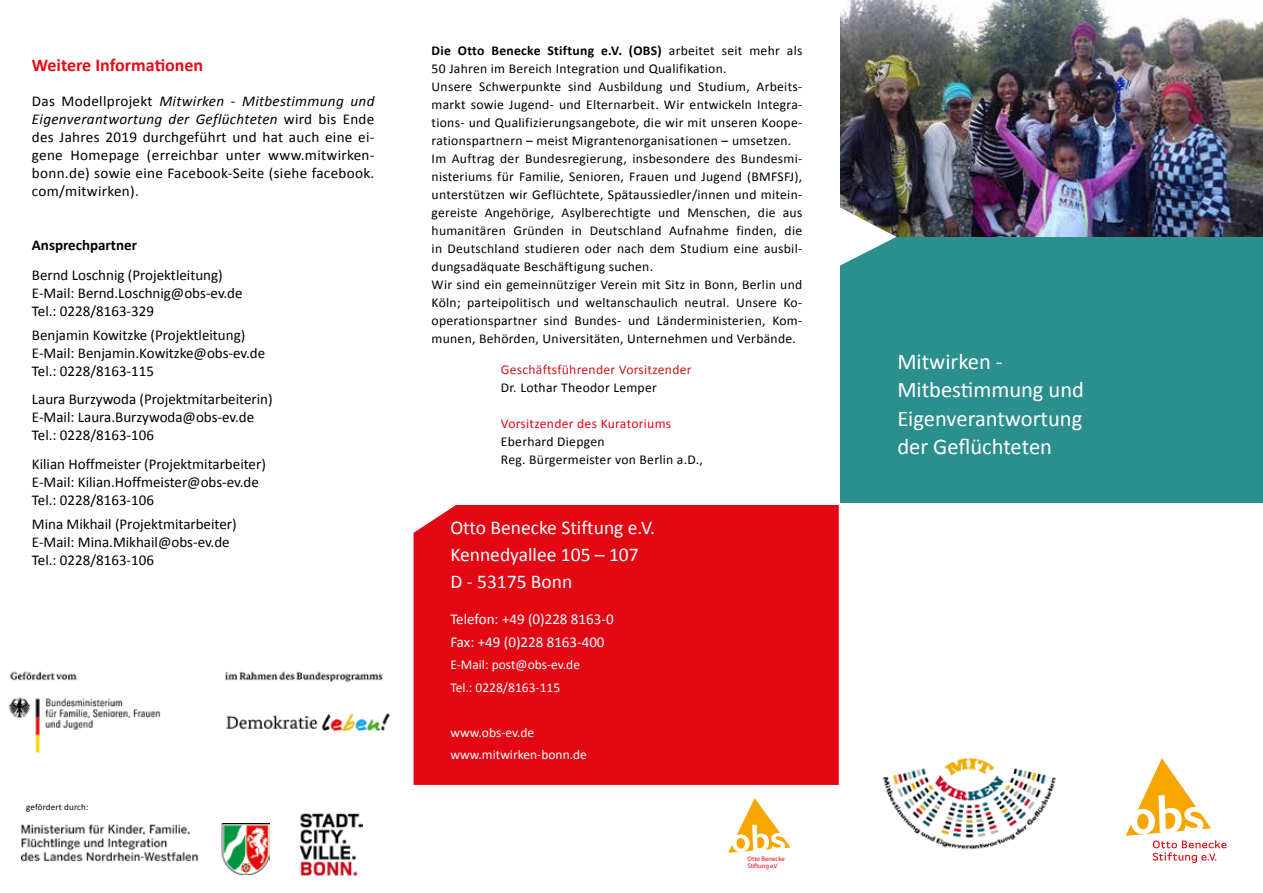
<style>
.page{position:relative;width:1263px;height:893px;background:#fff}
.page>*{position:absolute;margin:0;border:0;box-sizing:border-box;transform-origin:0 0}
.t1{font:22.5px/28.5px "Calibri";color:#fff}
.t2{font:19.5px/27px "Calibri";color:#fff}
.t3{font:700 18px "Calibri";color:#e30b17}
.t4{font:15px/18px "Calibri";color:#000}
.t5{font:15px/22.5px "Calibri";color:#fff}
.t6{font:700 15px "Calibri";color:#000}
.t7{font:13.5px/18px "Calibri";letter-spacing:.02em;color:#000}
.t8{font:13.5px/22.5px "Calibri";color:#fff}
.t9{font:13.5px "Calibri";letter-spacing:.02em;color:#cd171a}
.t10{font:13.5px "Calibri";letter-spacing:.02em;color:#e30613}
.t11{font:9px "Calibri";letter-spacing:.02em;color:#000}
.t12{font:6.6px/7.1px "Myriad Pro";letter-spacing:-.01em;color:#e30613}
.s1{font-style:italic}
.s2{font-weight:700}
.s3{font-size:5.4px}
.s4{font-size:6.15px}
</style>
<div class="page">
<svg style="left:1126px;top:758px;width:100px;height:105px"></svg>
<div style="left:840px;top:236px;width:423px;height:266px;background:#2a8f8d"></div>
<div style="left:414px;top:505px;width:425px;height:280px;background:#e30613"></div>
<svg style="left:728px;top:798px;width:63px;height:55px"></svg>
<img style="left:840px;top:0;width:423px;height:237px">
<svg style="left:840px;top:201px;width:56px;height:65px"></svg>
<img style="left:882px;top:757px;width:174px;height:93px">
<img style="left:21px;top:824px;width:249px;height:50px">
<img style="left:299px;top:813px;width:63px;height:63px">
<img style="left:8px;top:671px;width:382px;height:82px">
<h3 class="t3" style="left:32px;top:54px;width:173px">Weitere Informationen</h3>
<p class="t4" style="left:32px;top:92px;width:344px;text-align:justify">Das Modellprojekt <span class="s1">Mitwirken - Mitbestimmung und Eigenverantwortung der Geflüchteten</span> wird bis Ende des Jahres 2019 durchgeführt und hat auch eine ei&shy;gene Homepage (erreichbar unter www.mitwirken&shy;bonn.de) sowie eine Facebook-Seite (siehe facebook. com/mitwirken).</p>
<p class="t6" style="left:32px;top:235px;width:107px">Ansprechpartner</p>
<p class="t4" style="left:32px;top:266px;width:212px">Bernd Loschnig (Projektleitung)<br>E-Mail: Bernd.Loschnig@obs-ev.de<br>Tel.: 0228/8163-329</p>
<p class="t4" style="left:32px;top:326px;width:235px">Benjamin Kowitzke (Projektleitung)<br>E-Mail: Benjamin.Kowitzke@obs-ev.de<br>Tel.: 0228/8163-115</p>
<p class="t4" style="left:32px;top:390px;width:242px">Laura Burzywoda (Projektmitarbeiterin)<br>E-Mail: Laura.Burzywoda@obs-ev.de<br>Tel.: 0228/8163-106</p>
<p class="t4" style="left:32px;top:455px;width:235px">Kilian Hoffmeister (Projektmitarbeiter)<br>E-Mail: Kilian.Hoffmeister@obs-ev.de<br>Tel.: 0228/8163-106</p>
<p class="t4" style="left:32px;top:515px;width:206px">Mina Mikhail (Projektmitarbeiter)<br>E-Mail: Mina.Mikhail@obs-ev.de<br>Tel.: 0228/8163-106</p>
<p class="t11" style="left:26px;top:801px;width:64px">gefördert durch:</p>
<p class="t7" style="left:432px;top:42px;width:372px"><span class="s2">Die Otto Benecke Stiftung e.V. (OBS)</span> arbeitet seit mehr als 50 Jahren im Bereich Integration und Qualifikation.<br>Unsere Schwerpunkte sind Ausbildung und Studium, Arbeits&shy;markt sowie Jugend- und Elternarbeit. Wir entwickeln Integra&shy;tions- und Qualifizierungsangebote, die wir mit unseren Koope&shy;rationspartnern – meist Migrantenorganisationen – umsetzen.<br>Im Auftrag der Bundesregierung, insbesondere des Bundesmi&shy;nisteriums für Familie, Senioren, Frauen und Jugend (BMFSFJ), unterstützen wir Geflüchtete, Spätaussiedler/innen und mitein&shy;gereiste Angehörige, Asylberechtigte und Menschen, die aus humanitären Gründen in Deutschland Aufnahme finden, die in Deutschland studieren oder nach dem Studium eine ausbil&shy;dungsadäquate Beschäftigung suchen.<br>Wir sind ein gemeinnütziger Verein mit Sitz in Bonn, Berlin und Köln; parteipolitisch und weltanschaulich neutral. Unsere Ko&shy;operationspartner sind Bundes- und Länderministerien, Kom&shy;munen, Behörden, Universitäten, Unternehmen und Verbände.</p>
<p class="t9" style="left:501px;top:361px;width:192px">Geschäftsführender Vorsitzender</p>
<p class="t7" style="left:501px;top:379px;width:157px">Dr. Lothar Theodor Lemper</p>
<p class="t10" style="left:501px;top:415px;width:172px">Vorsitzender des Kuratoriums</p>
<p class="t7" style="left:501px;top:433px;width:203px">Eberhard Diepgen<br>Reg. Bürgermeister von Berlin a.D.,</p>
<h2 class="t2" style="left:450px;top:514px;width:206px">Otto Benecke Stiftung e.V.<br>Kennedyallee 105 – 107<br>D - 53175 Bonn</h2>
<p class="t5" style="left:450px;top:608px;width:165px">Telefon: +49 (0)228 8163-0<br>Fax: +49 (0)228 8163-400</p>
<p class="t8" style="left:450px;top:654px;width:131px">E-Mail: post@obs-ev.de<br>Tel.: 0228/8163-115</p>
<p class="t8" style="left:450px;top:721px;width:138px">www.obs-ev.de www.mitwirken-bonn.de</p>
<p class="t12" style="left:747px;top:855px;width:39px">Otto Benecke<br>Stiftung e<span class="s3">.</span><span class="s4">V</span><span class="s3">.</span></p>
<h1 class="t1" style="left:897px;top:347px;width:188px">Mitwirken -<br>Mitbestimmung und<br>Eigenverantwortung der Geflüchteten</h1>
</div>
